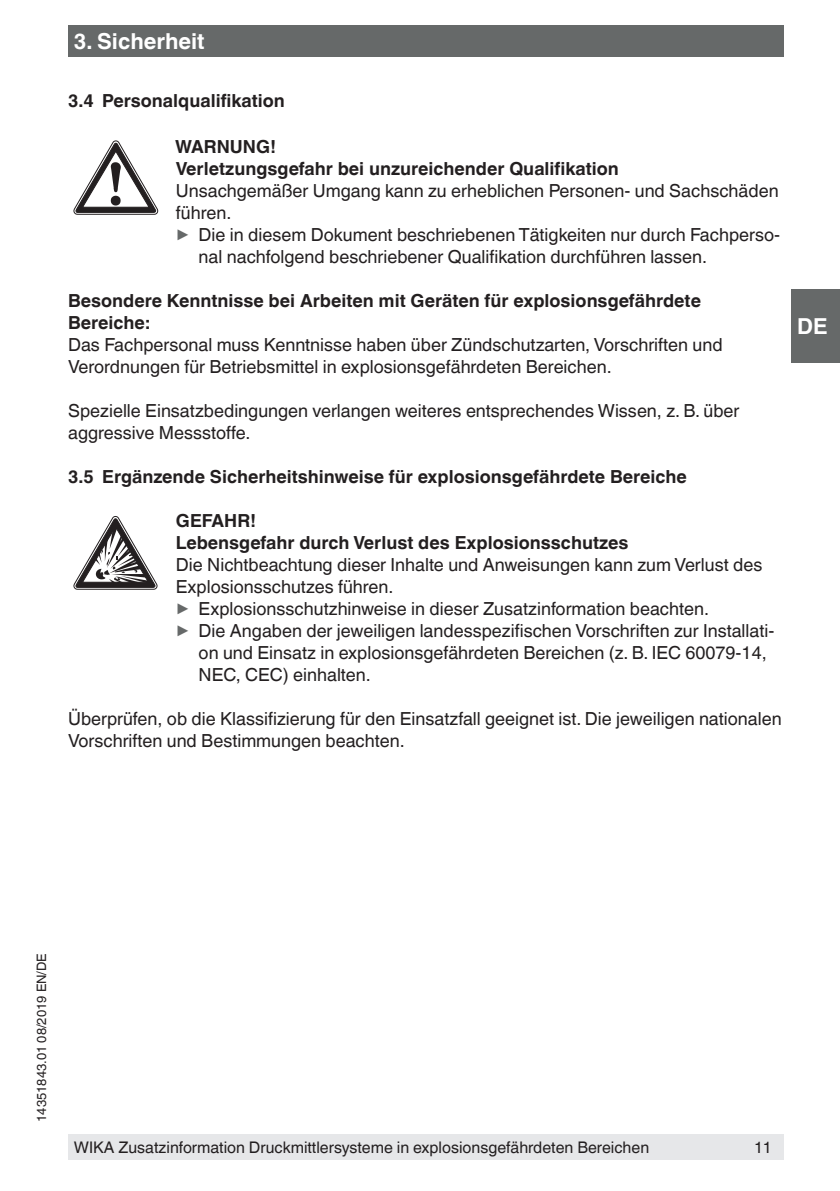
<style>
.page{position:relative;width:840px;height:1191px;background:#fff}
.page>*{position:absolute;margin:0;border:0;box-sizing:border-box;transform-origin:0 0}
.t1{font:700 22px "Helvetica World";color:#fff}
.t2{font:18px/22px "Helvetica World";color:#231f20}
.t3{font:700 18px/22px "Helvetica World";color:#231f20}
.t4{font:16px "Helvetica World";color:#231f20}
.t5{font:13px "Helvetica World";color:#231f20}
.s1{font-size:17.8px;color:#666969}
</style>
<div class="page">
<div style="left:68px;top:26px;width:714px;height:31px;background:#666969"></div>
<div style="left:791px;top:289px;width:48px;height:74px;background:#666969"></div>
<div style="left:68px;top:1134px;width:714px;height:25px;background:#e6e7e9"></div>
<svg style="left:74px;top:141px;width:84px;height:73px"></svg>
<svg style="left:74px;top:516px;width:83px;height:73px"></svg>
<p class="t1" style="left:74px;top:29px;width:132px">3. Sicherheit</p>
<p class="t3" style="left:68px;top:90px;width:218px">3.4 Personalqualifikation</p>
<p class="t3" style="left:175px;top:136px;width:445px">WARNUNG!<br>Verletzungsgefahr bei unzureichender Qualifikation</p>
<p class="t2" style="left:176px;top:180px;width:604px">Unsachgemäßer Umgang kann zu erheblichen Personen- und Sachschäden</p>
<p class="t2" style="left:176px;top:202px;width:57px">führen.</p>
<p class="t2" style="left:176px;top:224px;width:605px"><span class="s1">▶</span> Die in diesem Dokument beschriebenen Tätigkeiten nur durch Fachperso-</p>
<p class="t2" style="left:198px;top:246px;width:509px">nal nachfolgend beschriebener Qualifikation durchführen lassen.</p>
<p class="t3" style="left:68px;top:290px;width:634px">Besondere Kenntnisse bei Arbeiten mit Geräten für explosionsgefährdete<br>Bereiche:</p>
<p class="t2" style="left:68px;top:334px;width:655px">Das Fachpersonal muss Kenntnisse haben über Zündschutzarten, Vorschriften und<br>Verordnungen für Betriebsmittel in explosionsgefährdeten Bereichen.</p>
<p class="t2" style="left:68px;top:400px;width:672px">Spezielle Einsatzbedingungen verlangen weiteres entsprechendes Wissen, z. B. über aggressive Messstoffe.</p>
<p class="t3" style="left:68px;top:466px;width:620px">3.5 Ergänzende Sicherheitshinweise für explosionsgefährdete Bereiche</p>
<p class="t3" style="left:176px;top:510px;width:454px">GEFAHR!<br>Lebensgefahr durch Verlust des Explosionsschutzes</p>
<p class="t2" style="left:176px;top:554px;width:587px">Die Nichtbeachtung dieser Inhalte und Anweisungen kann zum Verlust des</p>
<p class="t2" style="left:176px;top:576px;width:219px">Explosionsschutzes führen.</p>
<p class="t2" style="left:176px;top:598px;width:534px"><span class="s1">▶</span> Explosionsschutzhinweise in dieser Zusatzinformation beachten.</p>
<p class="t2" style="left:176px;top:620px;width:599px"><span class="s1">▶</span> Die Angaben der jeweiligen landesspezifischen Vorschriften zur Installati-</p>
<p class="t2" style="left:198px;top:642px;width:569px">on und Einsatz in explosionsgefährdeten Bereichen (z. B. IEC 60079-14,</p>
<p class="t2" style="left:198px;top:664px;width:174px">NEC, CEC) einhalten.</p>
<p class="t2" style="left:68px;top:708px;width:714px">Überprüfen, ob die Klassifizierung für den Einsatzfall geeignet ist. Die jeweiligen nationalen<br>Vorschriften und Bestimmungen beachten.</p>
<p class="t1" style="left:796px;top:313px;width:32px">DE</p>
<p class="t5" style="left:34px;top:1121px;width:170px;rotate:-90deg">14351843.01 08/2019 EN/DE</p>
<p class="t4" style="left:74px;top:1137px;width:576px">WIKA Zusatzinformation Druckmittlersysteme in explosionsgefährdeten Bereichen</p>
<p class="t4" style="left:753px;top:1137px;width:19px">11</p>
</div>
